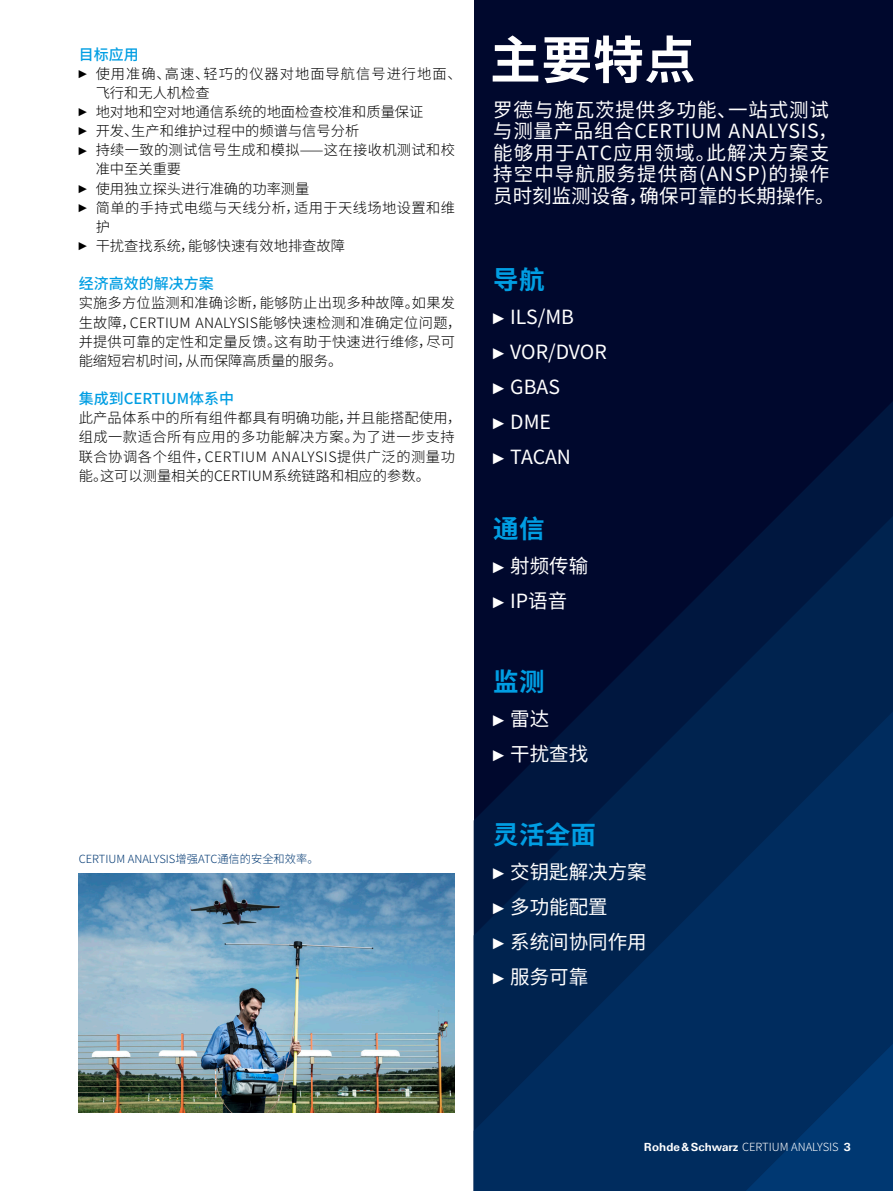
<style>
.page{position:relative;width:893px;height:1191px;background:#fff}
.page>*{position:absolute;margin:0;border:0;box-sizing:border-box;transform-origin:0 0}
.Seiten_Headline_34Pt_blau{font:700 51px "Source Han Sans SC";color:#fff}
.Seiten_Headline_17Pt_blau{font:700 25.5px "Source Han Sans SC";letter-spacing:.01em;color:#009ee3}
.Teaser{font:19.5px/21.5px "Source Han Sans SC";letter-spacing:.045em;color:#fff}
.Teaser-2{font:19.5px "Source Han Sans SC";color:#fff}
.Absatzfett_cyan{font:500 15px "Source Han Sans SC";color:#009ee3}
.Haupttext_ohne_Abstand{font:300 14.25px/19.2px "Source Han Sans SC";letter-spacing:.015em;color:#000}
.Haupttext_ohne_Abstand-2{font:300 14.25px/19.2px "Source Han Sans SC";letter-spacing:.07em;color:#000}
.Fusszeile_rechts{font:300 11.25px "Source Han Sans SC";color:#fff}
.Bildunterschrift{font:300 11.25px "Source Han Sans SC";color:#003872}
.s1{font-family:"Arial Narrow";font-weight:400;font-size:11.4px}
.s2{font-family:"Arial Narrow";font-size:15.6px}
.s3{font-family:"Linotype Univers 630";font-weight:700}
</style>
<div class="page">
<div style="left:474px;top:0;width:419px;height:1191px;background:#00082d"></div>
<svg style="left:828px;top:402px;width:65px;height:65px;fill:#00173f"></svg>
<svg style="left:632px;top:467px;width:261px;height:196px"></svg>
<svg style="left:474px;top:663px;width:419px;height:528px"></svg>
<svg style="left:703px;top:995px;width:190px;height:196px"></svg>
<img style="left:79px;top:873px;width:376px;height:239px">
<p class="Absatzfett_cyan" style="left:79px;top:46px;width:62px">目标应用</p>
<p class="Haupttext_ohne_Abstand-2" style="left:96px;top:64px;width:368px;text-indent:-17px"><span class="s1">►</span> 使用准确、高速、轻巧的仪器对地面导航信号进行地面、飞行和无人机检查</p>
<p class="Haupttext_ohne_Abstand" style="left:79px;top:102px;width:346px"><span class="s1">►</span> 地对地和空对地通信系统的地面检查校准和质量保证</p>
<p class="Haupttext_ohne_Abstand" style="left:79px;top:122px;width:282px"><span class="s1">►</span> 开发、生产和维护过程中的频谱与信号分析</p>
<p class="Haupttext_ohne_Abstand" style="left:96px;top:141px;width:361px;text-indent:-17px"><span class="s1">►</span> 持续一致的测试信号生成和模拟——这在接收机测试和校准中至关重要</p>
<p class="Haupttext_ohne_Abstand" style="left:79px;top:179px;width:232px"><span class="s1">►</span> 使用独立探头进行准确的功率测量</p>
<p class="Haupttext_ohne_Abstand" style="left:96px;top:198px;width:361px;text-indent:-17px"><span class="s1">►</span> 简单的手持式电缆与天线分析，适用于天线场地设置和维护</p>
<p class="Haupttext_ohne_Abstand" style="left:79px;top:236px;width:268px"><span class="s1">►</span> 干扰查找系统，能够快速有效地排查故障</p>
<p class="Absatzfett_cyan" style="left:79px;top:275px;width:137px">经济高效的解决方案</p>
<p class="Haupttext_ohne_Abstand" style="left:79px;top:294px;width:384px">实施多方位监测和准确诊断，能够防止出现多种故障。如果发生故障，CERTIUM ANALYSIS能够快速检测和准确定位问题，并提供可靠的定性和定量反馈。这有助于快速进行维修，尽可能缩短宕机时间，从而保障高质量的服务。</p>
<p class="Absatzfett_cyan" style="left:79px;top:390px;width:157px">集成到CERTIUM体系中</p>
<p class="Haupttext_ohne_Abstand" style="left:79px;top:409px;width:384px">此产品体系中的所有组件都具有明确功能，并且能搭配使用，组成一款适合所有应用的多功能解决方案。为了进一步支持联合协调各个组件，CERTIUM ANALYSIS提供广泛的测量功能。这可以测量相关的CERTIUM系统链路和相应的参数。</p>
<p class="Bildunterschrift" style="left:79px;top:853px;width:242px">CERTIUM ANALYSIS增强ATC通信的安全和效率。</p>
<p class="Seiten_Headline_34Pt_blau" style="left:490px;top:31px;width:207px">主要特点</p>
<p class="Teaser" style="left:493px;top:99px;width:346px">罗德与施瓦茨提供多功能、一站式测试与测量产品组合CERTIUM ANALYSIS，能够用于ATC应用领域。此解决方案支持空中导航服务提供商(ANSP)的操作员时刻监测设备，确保可靠的长期操作。</p>
<p class="Seiten_Headline_17Pt_blau" style="left:493px;top:265px;width:53px">导航</p>
<p class="Teaser-2" style="left:493px;top:306px;width:82px"><span class="s2">►</span>ILS/MB</p>
<p class="Teaser-2" style="left:493px;top:341px;width:115px"><span class="s2">►</span>VOR/DVOR</p>
<p class="Teaser-2" style="left:493px;top:376px;width:68px"><span class="s2">►</span>GBAS</p>
<p class="Teaser-2" style="left:493px;top:411px;width:59px"><span class="s2">►</span>DME</p>
<p class="Teaser-2" style="left:493px;top:446px;width:79px"><span class="s2">►</span>TACAN</p>
<p class="Seiten_Headline_17Pt_blau" style="left:493px;top:514px;width:53px">通信</p>
<p class="Teaser-2" style="left:493px;top:555px;width:97px"><span class="s2">►</span>射频传输</p>
<p class="Teaser-2" style="left:493px;top:590px;width:76px"><span class="s2">►</span>IP语音</p>
<p class="Seiten_Headline_17Pt_blau" style="left:493px;top:667px;width:53px">监测</p>
<p class="Teaser-2" style="left:493px;top:708px;width:58px"><span class="s2">►</span>雷达</p>
<p class="Teaser-2" style="left:493px;top:743px;width:97px"><span class="s2">►</span>干扰查找</p>
<p class="Seiten_Headline_17Pt_blau" style="left:493px;top:820px;width:104px">灵活全面</p>
<p class="Teaser-2" style="left:493px;top:861px;width:155px"><span class="s2">►</span>交钥匙解决方案</p>
<p class="Teaser-2" style="left:493px;top:896px;width:116px"><span class="s2">►</span>多功能配置</p>
<p class="Teaser-2" style="left:493px;top:931px;width:155px"><span class="s2">►</span>系统间协同作用</p>
<p class="Teaser-2" style="left:493px;top:966px;width:97px"><span class="s2">►</span>服务可靠</p>
<p class="Fusszeile_rechts" style="left:644px;top:1140px;width:208px"><span class="s3">Rohde&amp;Schwarz</span> CERTIUM ANALYSIS <span class="s3">3</span></p>
</div>
